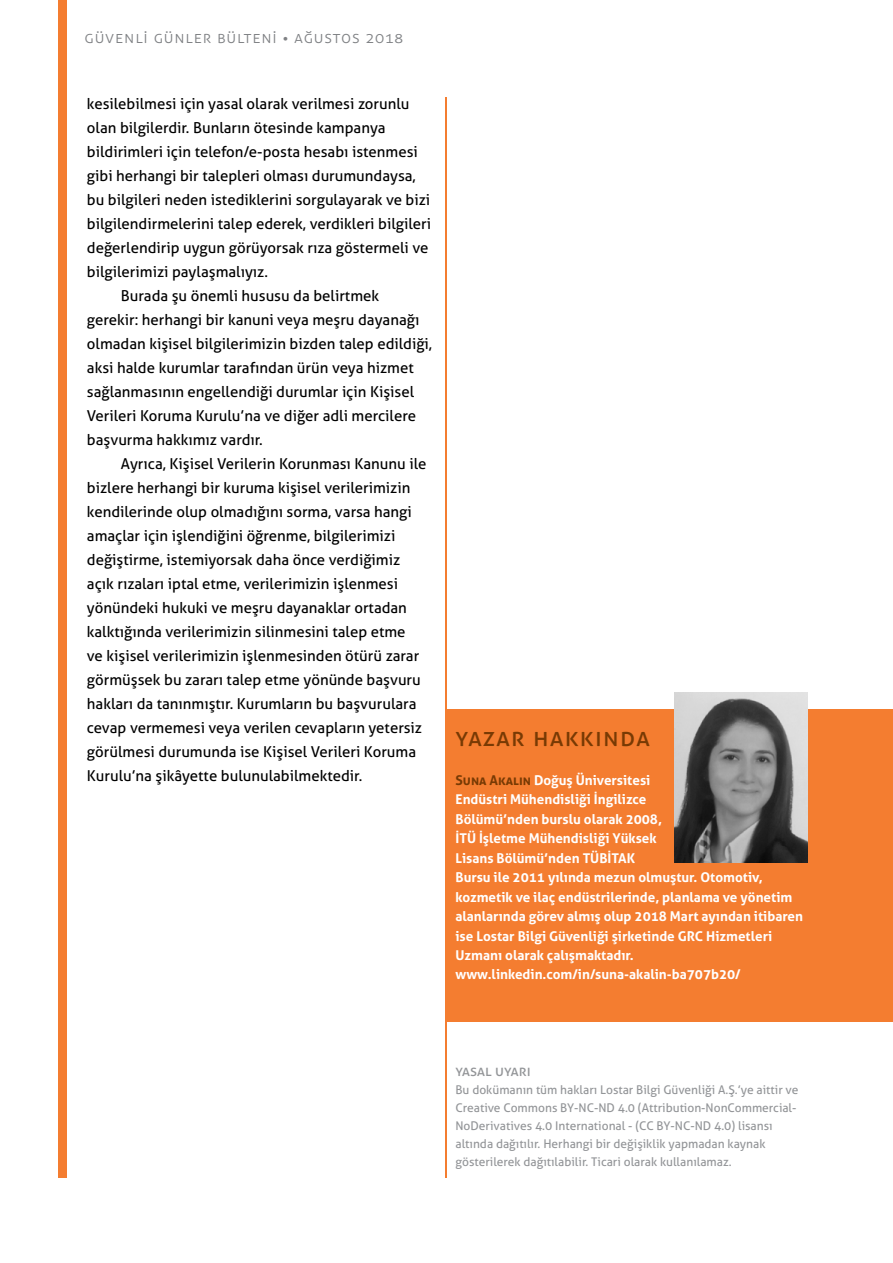
<style>
.page{position:relative;width:893px;height:1263px;background:#fff}
.page>*{position:absolute;margin:0;border:0;box-sizing:border-box;transform-origin:0 0}
.t1{font:25.5px "Aller";letter-spacing:.055em;color:#783a04}
.t2{font:300 16.5px "Aller";letter-spacing:.05em;color:#808285}
.t3{font:15px "Aller";color:#000}
.t4{font:15px "Aller";letter-spacing:.005em;color:#939598}
.t5{font:700 13.5px/19.5px "Aller";color:#fff}
.t6{font:12px/18px "Aller";color:#939598}
.s1{color:#783a04}
</style>
<div class="page">
<hr style="left:445px;top:98px;width:1px;height:1080px;background:#f47d30">
<div style="left:59px;top:0;width:8px;height:1178px;background:#f47d30"></div>
<div style="left:446px;top:709px;width:447px;height:312px;background:#f47d30"></div>
<img style="left:674px;top:693px;width:134px;height:169px">
<p class="t2" style="left:85px;top:27px;width:320px">GÜVENLİ GÜNLER BÜLTENİ • ağustos 2018</p>
<p class="t3" style="left:87px;top:95px;width:324px">kesilebilmesi için yasal olarak verilmesi zorunlu</p>
<p class="t3" style="left:87px;top:119px;width:300px">olan bilgilerdir. Bunların ötesinde kampanya</p>
<p class="t3" style="left:87px;top:143px;width:332px">bildirimleri için telefon/e-posta hesabı istenmesi</p>
<p class="t3" style="left:87px;top:167px;width:330px">gibi herhangi bir talepleri olması durumundaysa,</p>
<p class="t3" style="left:87px;top:191px;width:345px">bu bilgileri neden istediklerini sorgulayarak ve bizi</p>
<p class="t3" style="left:87px;top:215px;width:346px">bilgilendirmelerini talep ederek, verdikleri bilgileri</p>
<p class="t3" style="left:87px;top:239px;width:343px">değerlendirip uygun görüyorsak rıza göstermeli ve</p>
<p class="t3" style="left:87px;top:263px;width:183px">bilgilerimizi paylaşmalıyız.</p>
<p class="t3" style="left:121px;top:287px;width:260px">Burada şu önemli hususu da belirtmek</p>
<p class="t3" style="left:87px;top:311px;width:334px">gerekir: herhangi bir kanuni veya meşru dayanağı</p>
<p class="t3" style="left:87px;top:335px;width:347px">olmadan kişisel bilgilerimizin bizden talep edildiği,</p>
<p class="t3" style="left:87px;top:359px;width:328px">aksi halde kurumlar tarafından ürün veya hizmet</p>
<p class="t3" style="left:87px;top:383px;width:329px">sağlanmasının engellendiği durumlar için Kişisel</p>
<p class="t3" style="left:87px;top:407px;width:331px">Verileri Koruma Kurulu’na ve diğer adli mercilere</p>
<p class="t3" style="left:87px;top:431px;width:177px">başvurma hakkımız vardır.</p>
<p class="t3" style="left:121px;top:455px;width:307px">Ayrıca, Kişisel Verilerin Korunması Kanunu ile</p>
<p class="t3" style="left:87px;top:479px;width:325px">bizlere herhangi bir kuruma kişisel verilerimizin</p>
<p class="t3" style="left:87px;top:503px;width:326px">kendilerinde olup olmadığını sorma, varsa hangi</p>
<p class="t3" style="left:87px;top:527px;width:310px">amaçlar için işlendiğini öğrenme, bilgilerimizi</p>
<p class="t3" style="left:87px;top:551px;width:315px">değiştirme, istemiyorsak daha önce verdiğimiz</p>
<p class="t3" style="left:87px;top:575px;width:313px">açık rızaları iptal etme, verilerimizin işlenmesi</p>
<p class="t3" style="left:87px;top:599px;width:322px">yönündeki hukuki ve meşru dayanaklar ortadan</p>
<p class="t3" style="left:87px;top:623px;width:320px">kalktığında verilerimizin silinmesini talep etme</p>
<p class="t3" style="left:87px;top:647px;width:334px">ve kişisel verilerimizin işlenmesinden ötürü zarar</p>
<p class="t3" style="left:87px;top:671px;width:335px">görmüşsek bu zararı talep etme yönünde başvuru</p>
<p class="t3" style="left:87px;top:695px;width:331px">hakları da tanınmıştır. Kurumların bu başvurulara</p>
<p class="t3" style="left:87px;top:719px;width:337px">cevap vermemesi veya verilen cevapların yetersiz</p>
<p class="t3" style="left:87px;top:743px;width:331px">görülmesi durumunda ise Kişisel Verileri Koruma</p>
<p class="t3" style="left:87px;top:767px;width:277px">Kurulu’na şikâyette bulunulabilmektedir.</p>
<h1 class="t1" style="left:455px;top:722px;width:196px">Yazar Hakkın da</h1>
<p class="t5" style="left:455px;top:770px;width:349px"><span class="s1">Suna Akalın</span> Doğuş Üniversitesi<br>Endüstri Mühendisliği İngilizce<br>Bölümü’nden burslu olarak 2008,<br>İTÜ İşletme Mühendisliği Yüksek<br>Lisans Bölümü’nden TÜBİTAK<br>Bursu ile 2011 yılında mezun olmuştur. Otomotiv, kozmetik ve ilaç endüstrilerinde, planlama ve yönetim alanlarında görev almış olup 2018 Mart ayından itibaren ise Lostar Bilgi Güvenliği şirketinde GRC Hizmetleri Uzmanı olarak çalışmaktadır. www.linkedin.com/in/suna-akalin-ba707b20/</p>
<p class="t4" style="left:455px;top:1061px;width:77px">Yasal Uyarı</p>
<p class="t6" style="left:455px;top:1080px;width:344px">Bu dokümanın tüm hakları Lostar Bilgi Güvenliği A.Ş.’ye aittir ve Creative Commons BY-NC-ND 4.0 (Attribution-NonCommercial-NoDerivatives 4.0 International - (CC BY-NC-ND 4.0) lisansı altında dağıtılır. Herhangi bir değişiklik yapmadan kaynak gösterilerek dağıtılabilir. Ticari olarak kullanılamaz.</p>
</div>
